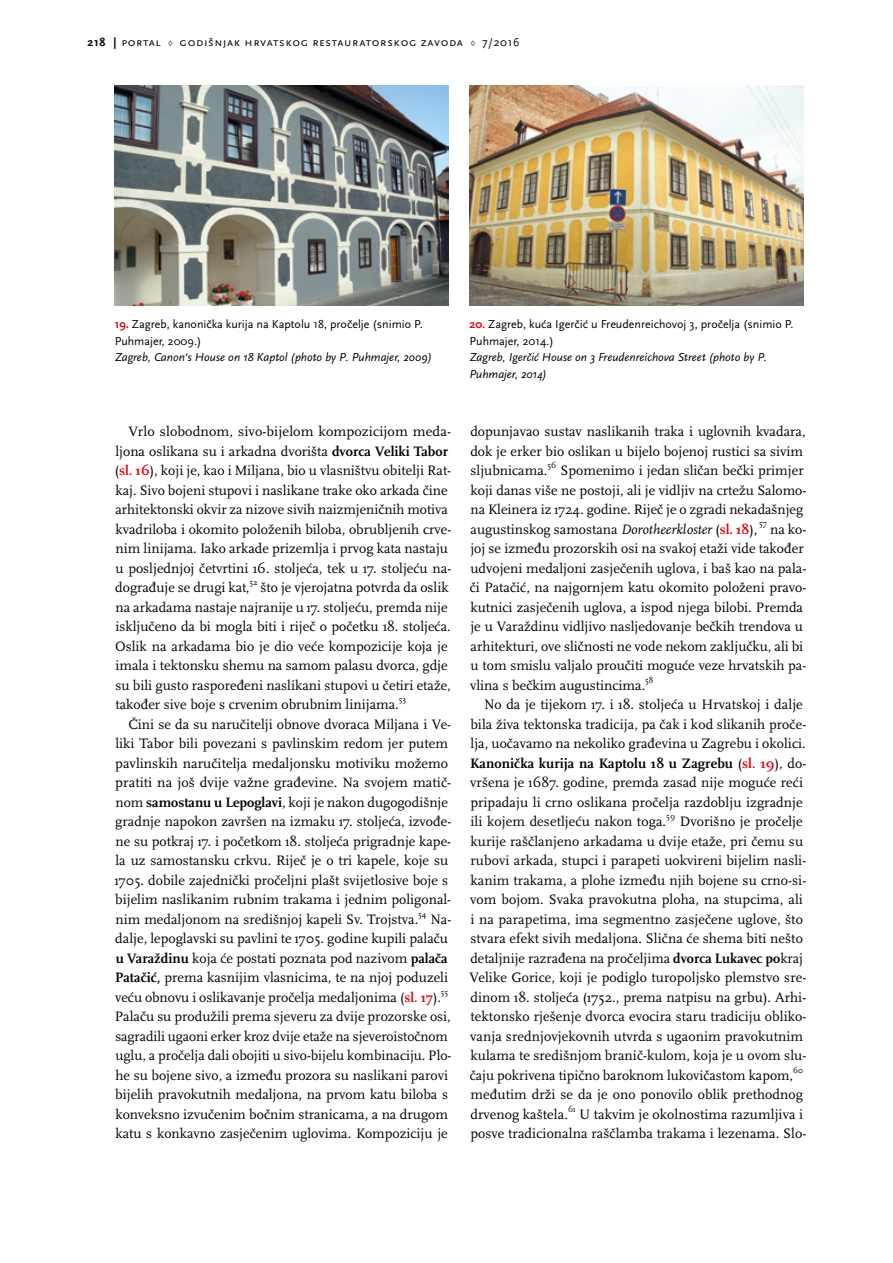
<style>
.page{position:relative;width:893px;height:1263px;background:#fff}
.page>*{position:absolute;margin:0;border:0;box-sizing:border-box;transform-origin:0 0}
.t1{font:14.25px/19.5px "Scala Pro";color:#000}
.t2{font:12px/16.5px "Scala Sans Pro";color:#000}
.t3{font:italic 12px/16.5px "Scala Sans Pro";color:#000}
.t4{font:12px "Scala Sans Pro";letter-spacing:.05em;color:#000}
.t5{font:8.55px "Scala Pro";color:#000}
.s1{font-weight:700}
.s2{font-family:"Scala Pro"}
.s3{font-weight:700;color:#e30613}
.s4{font-style:italic}
</style>
<div class="page">
<img style="left:470px;top:85px;width:334px;height:220px">
<img style="left:115px;top:85px;width:334px;height:220px">
<p class="t4" style="left:87px;top:35px;width:434px"><span class="s1">218 |</span> portal <span class="s2">♢</span> Godišnjak Hrvatskog restauratorskog zavoda <span class="s2">♢</span> 7/2016</p>
<p class="t2" style="left:115px;top:316px;width:309px"><span class="s3">19.</span> Zagreb, kanonička kurija na Kaptolu 18, pročelje (snimio P.<br>Puhmajer, 2009.)</p>
<p class="t3" style="left:115px;top:349px;width:319px">Zagreb, Canon‘s House on 18 Kaptol (photo by P. Puhmajer, 2009)</p>
<p class="t1" style="left:115px;top:422px;width:338px;text-indent:14px">Vrlo slobodnom, sivo-bijelom kompozicijom meda&shy;ljona oslikana su i arkadna dvorišta <span class="s1">dvorca Veliki Tabor </span>(<span class="s3">sl. 16</span>), koji je, kao i Miljana, bio u vlasništvu obitelji Rat&shy;kaj. Sivo bojeni stupovi i naslikane trake oko arkada čine arhitektonski okvir za nizove sivih naizmjeničnih motiva kvadriloba i okomito položenih biloba, obrubljenih crve&shy;nim linijama. Iako arkade prizemlja i prvog kata nastaju u posljednjoj četvrtini 16. stoljeća, tek u 17. stoljeću na&shy;dograđuje se drugi kat,</p>
<p class="t5" style="left:249px;top:577px;width:10px">52</p>
<p class="t1" style="left:115px;top:578px;width:337px;text-indent:146px">što je vjerojatna potvrda da oslik na arkadama nastaje najranije u 17. stoljeću, premda nije isključeno da bi mogla biti i riječ o početku 18. stoljeća.<br>Oslik na arkadama bio je dio veće kompozicije koja je imala i tektonsku shemu na samom palasu dvorca, gdje su bili gusto raspoređeni naslikani stupovi u četiri etaže, također sive boje s crvenim obrubnim linijama.</p>
<p class="t5" style="left:399px;top:694px;width:9px">53</p>
<p class="t1" style="left:115px;top:714px;width:338px;text-indent:14px">Čini se da su naručitelji obnove dvoraca Miljana i Ve&shy;liki Tabor bili povezani s pavlinskim redom jer putem pavlinskih naručitelja medaljonsku motiviku možemo pratiti na još dvije važne građevine. Na svojem matič&shy;nom <span class="s1">samostanu u Lepoglavi</span>, koji je nakon dugogodišnje gradnje napokon završen na izmaku 17. stoljeća, izvođe&shy;ne su potkraj 17. i početkom 18. stoljeća prigradnje kape&shy;la uz samostansku crkvu. Riječ je o tri kapele, koje su 1705. dobile zajednički pročeljni plašt svijetlosive boje s bijelim naslikanim rubnim trakama i jednim poligonal&shy;nim medaljonom na središnjoj kapeli Sv. Trojstva.</p>
<p class="t5" style="left:418px;top:909px;width:10px">54</p>
<p class="t1" style="left:115px;top:909px;width:338px;text-indent:316px">Na&shy;dalje, lepoglavski su pavlini te 1705. godine kupili palaču <span class="s1">u Varaždinu</span> koja će postati poznata pod nazivom <span class="s1">palača Patačić,</span> prema kasnijim vlasnicima, te na njoj poduzeli veću obnovu i oslikavanje pročelja medaljonima (<span class="s3">sl. 17</span>).</p>
<p class="t5" style="left:441px;top:987px;width:9px">55</p>
<p class="t1" style="left:115px;top:1007px;width:338px">Palaču su produžili prema sjeveru za dvije prozorske osi, sagradili ugaoni erker kroz dvije etaže na sjeveroistočnom uglu, a pročelja dali obojiti u sivo-bijelu kombinaciju. Plo&shy;he su bojene sivo, a između prozora su naslikani parovi bijelih pravokutnih medaljona, na prvom katu biloba s konveksno izvučenim bočnim stranicama, a na drugom katu s konkavno zasječenim uglovima. Kompoziciju je</p>
<p class="t2" style="left:469px;top:316px;width:325px"><span class="s3">20.</span> Zagreb, kuća Igerčić u Freudenreichovoj 3, pročelja (snimio P.<br>Puhmajer, 2014.)</p>
<p class="t3" style="left:469px;top:349px;width:299px">Zagreb, Igerčić House on 3 Freudenreichova Street (photo by P.<br>Puhmajer, 2014)</p>
<p class="t1" style="left:470px;top:422px;width:337px">dopunjavao sustav naslikanih traka i uglovnih kvadara, dok je erker bio oslikan u bijelo bojenoj rustici sa sivim sljubnicama.</p>
<p class="t5" style="left:547px;top:460px;width:10px">56</p>
<p class="t1" style="left:470px;top:461px;width:337px;text-indent:90px">Spomenimo i jedan sličan bečki primjer koji danas više ne postoji, ali je vidljiv na crtežu Salomo&shy;na Kleinera iz 1724. godine. Riječ je o zgradi nekadašnjeg augustinskog samostana <span class="s4">Dorotheerkloster</span> (<span class="s3">sl. 18</span>),</p>
<p class="t5" style="left:759px;top:519px;width:9px">57</p>
<p class="t1" style="left:470px;top:519px;width:338px;text-indent:300px">na ko&shy;joj se između prozorskih osi na svakoj etaži vide također udvojeni medaljoni zasječenih uglova, i baš kao na pala&shy;či Patačić, na najgornjem katu okomito položeni pravo&shy;kutnici zasječenih uglova, a ispod njega bilobi. Premda je u Varaždinu vidljivo nasljedovanje bečkih trendova u arhitekturi, ove sličnosti ne vode nekom zaključku, ali bi u tom smislu valjalo proučiti moguće veze hrvatskih pa&shy;vlina s bečkim augustincima.</p>
<p class="t5" style="left:645px;top:675px;width:10px">58</p>
<p class="t1" style="left:470px;top:695px;width:338px;text-indent:14px">No da je tijekom 17. i 18. stoljeća u Hrvatskoj i dalje bila živa tektonska tradicija, pa čak i kod slikanih proče&shy;lja, uočavamo na nekoliko građevina u Zagrebu i okolici.<br><span class="s1">Kanonička kurija na Kaptolu 18 u Zagrebu</span> (<span class="s3">sl. 19</span>), do&shy;vršena je 1687. godine, premda zasad nije moguće reći pripadaju li crno oslikana pročelja razdoblju izgradnje ili kojem desetljeću nakon toga.</p>
<p class="t5" style="left:666px;top:811px;width:10px">59</p>
<p class="t1" style="left:469px;top:812px;width:338px;text-indent:210px">Dvorišno je pročelje kurije raščlanjeno arkadama u dvije etaže, pri čemu su rubovi arkada, stupci i parapeti uokvireni bijelim nasli&shy;kanim trakama, a plohe između njih bojene su crno-si&shy;vom bojom. Svaka pravokutna ploha, na stupcima, ali i na parapetima, ima segmentno zasječene uglove, što stvara efekt sivih medaljona. Slična će shema biti nešto detaljnije razrađena na pročeljima <span class="s1">dvorca Lukavec po</span>kraj Velike Gorice, koji je podiglo turopoljsko plemstvo sre&shy;dinom 18. stoljeća (1752., prema natpisu na grbu). Arhi&shy;tektonsko rješenje dvorca evocira staru tradiciju obliko&shy;vanja srednjovjekovnih utvrda s ugaonim pravokutnim kulama te središnjom branič-kulom, koja je u ovom slu&shy;čaju pokrivena tipično baroknom lukovičastom kapom,</p>
<p class="t5" style="left:793px;top:1065px;width:12px">60</p>
<p class="t1" style="left:470px;top:1085px;width:334px">međutim drži se da je ono ponovilo oblik prethodnog drvenog kaštela.</p>
<p class="t5" style="left:568px;top:1104px;width:9px">61</p>
<p class="t1" style="left:470px;top:1104px;width:337px;text-align:right">U takvim je okolnostima razumljiva i<br>posve tradicionalna raščlamba trakama i lezenama. Slo-</p>
</div>
